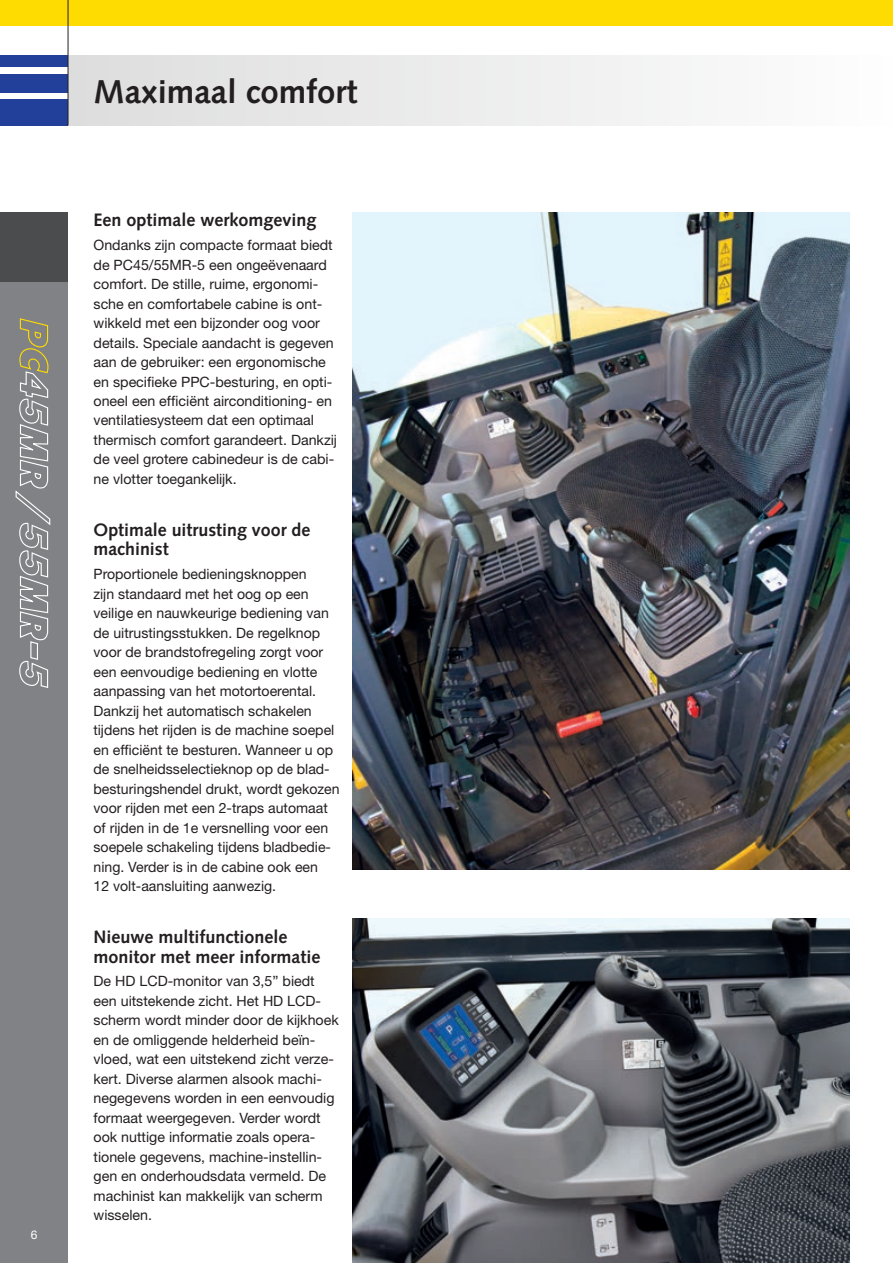
<style>
.page{position:relative;width:893px;height:1263px;background:#fff}
.page>*{position:absolute;margin:0;border:0;box-sizing:border-box;transform-origin:0 0}
.t1{font:700 33px "Syntax LTCE";color:#231f20}
.t2{font:700 18px/19.5px "Syntax LTCE";color:#231f20}
.t3{font:14.25px/19.5px "Helvetica Neue LT Pro";color:#231f20}
.t4{font:12px "Helvetica Neue LT Pro";color:#fff}
</style>
<div class="page">
<div style="left:0;top:213px;width:68px;height:1050px;background:#808285"></div>
<div style="left:0;top:99px;width:68px;height:26px;background:#223f99"></div>
<div style="left:0;top:74px;width:68px;height:18px;background:#223f99"></div>
<div style="left:0;top:55px;width:68px;height:12px;background:#223f99"></div>
<div style="left:0;top:0;width:893px;height:26px;background:#ffdc01"></div>
<div style="left:0;top:213px;width:68px;height:69px;background:#4b4c4d"></div>
<div style="left:68px;top:55px;width:825px;height:70px;background:linear-gradient(to right,#ddddde,#fdfdfe)"></div>
<hr style="left:68px;top:0;width:1px;height:125px;background:#231f20">
<img style="left:353px;top:213px;width:497px;height:657px">
<img style="left:353px;top:918px;width:497px;height:345px">
<svg style="left:15px;top:318px;width:36px;height:370px"></svg>
<p class="t4" style="left:31px;top:1227px;width:8px">6</p>
<h1 class="t1" style="left:94px;top:73px;width:265px">Maximaal comfort</h1>
<p class="t2" style="left:94px;top:210px;width:225px">Een optimale werkomgeving</p>
<p class="t3" style="left:94px;top:235px;width:245px">Ondanks zijn compacte formaat biedt de PC45/55MR-5 een ongeëvenaard comfort. De stille, ruime, ergonomi&shy;sche en comfortabele cabine is ont&shy;wikkeld met een bijzonder oog voor details. Speciale aandacht is gegeven aan de gebruiker: een ergonomische en specifieke PPC-besturing, en opti&shy;oneel een efficiënt airconditioning- en ventilatiesysteem dat een optimaal thermisch comfort garandeert. Dankzij de veel grotere cabinedeur is de cabi&shy;ne vlotter toegankelijk.</p>
<p class="t2" style="left:94px;top:520px;width:218px">Optimale uitrusting voor de machinist</p>
<p class="t3" style="left:94px;top:564px;width:248px">Proportionele bedieningsknoppen<br>zijn standaard met het oog op een veilige en nauwkeurige bediening van de uitrustingsstukken. De regelknop voor de brandstofregeling zorgt voor een eenvoudige bediening en vlotte aanpassing van het motortoerental.<br>Dankzij het automatisch schakelen tijdens het rijden is de machine soepel en efficiënt te besturen. Wanneer u op de snelheidsselectieknop op de blad&shy;besturingshendel drukt, wordt gekozen voor rijden met een 2-traps automaat of rijden in de 1e versnelling voor een soepele schakeling tijdens bladbedie&shy;ning. Verder is in de cabine ook een<br>12 volt-aansluiting aanwezig.</p>
<p class="t2" style="left:94px;top:927px;width:228px">Nieuwe multifunctionele monitor met meer informatie</p>
<p class="t3" style="left:94px;top:971px;width:247px">De HD LCD-monitor van 3,5” biedt een uitstekende zicht. Het HD LCD&shy;scherm wordt minder door de kijkhoek en de omliggende helderheid beïn&shy;vloed, wat een uitstekend zicht verze&shy;kert. Diverse alarmen alsook machi&shy;negegevens worden in een eenvoudig formaat weergegeven. Verder wordt ook nuttige informatie zoals opera&shy;tionele gegevens, machine-instellin&shy;gen en onderhoudsdata vermeld. De machinist kan makkelijk van scherm wisselen.</p>
</div>
